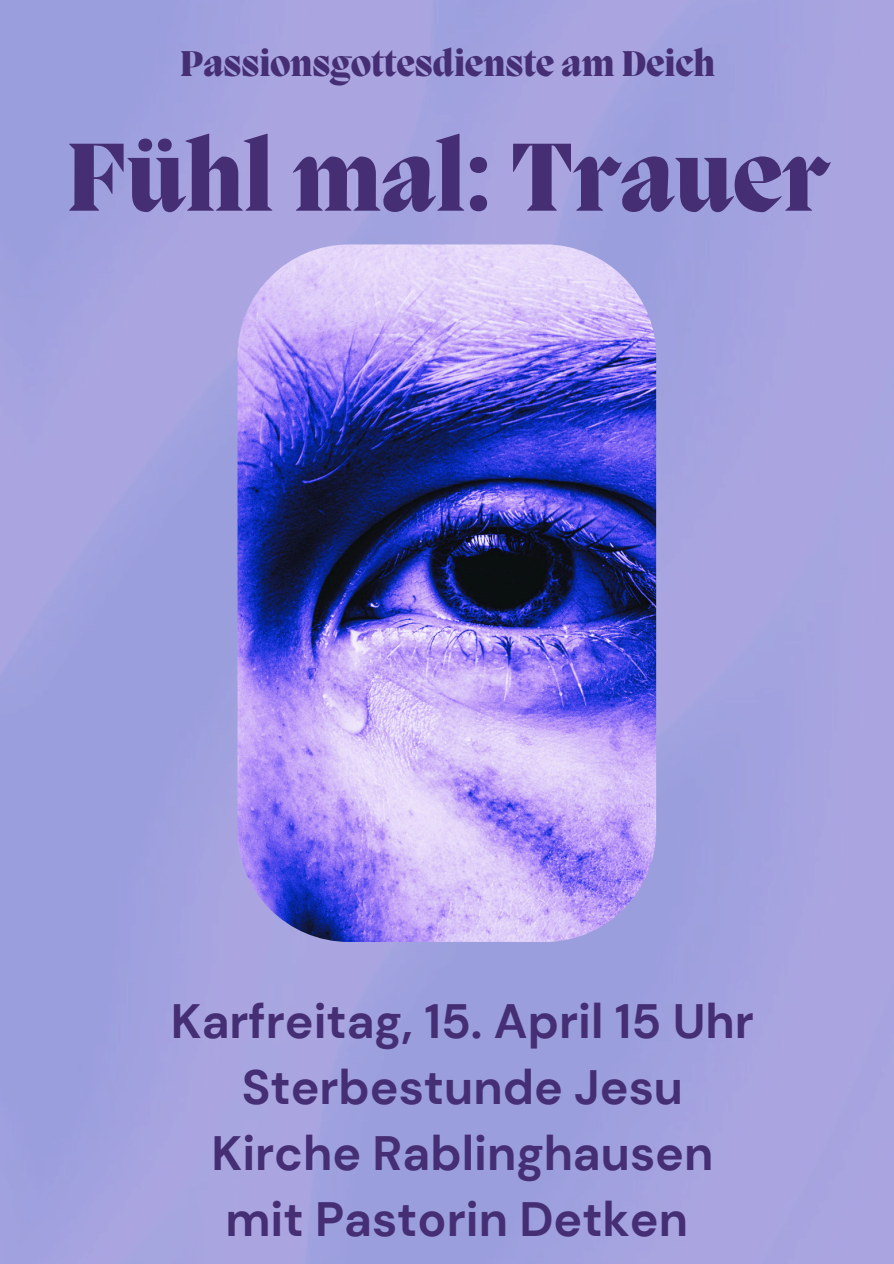
<style>
.page{position:relative;width:894px;height:1264px;background:#fff}
.page>*{position:absolute;margin:0;border:0;box-sizing:border-box;transform-origin:0 0}
.t1{font:800 99.15px "Migra";color:#452e74}
.t2{font:700 48.15px/66.2px "DM Sans";color:#452e74;text-align:center}
.t3{font:800 36.75px "Migra";color:#452e74}
</style>
<div class="page">
<img style="left:237px;top:244px;width:419px;height:698px;border-radius:112px">
<p class="t3" style="left:180px;top:46px;width:536px">Passionsgottesdienste am Deich</p>
<h1 class="t1" style="left:66px;top:130px;width:764px">Fühl mal: Trauer</h1>
<p class="t2" style="left:171px;top:988px;width:584px">Karfreitag, 15. April 15 Uhr<br>Sterbestunde Jesu<br>Kirche Rablinghausen mit Pastorin Detken</p>
</div>
